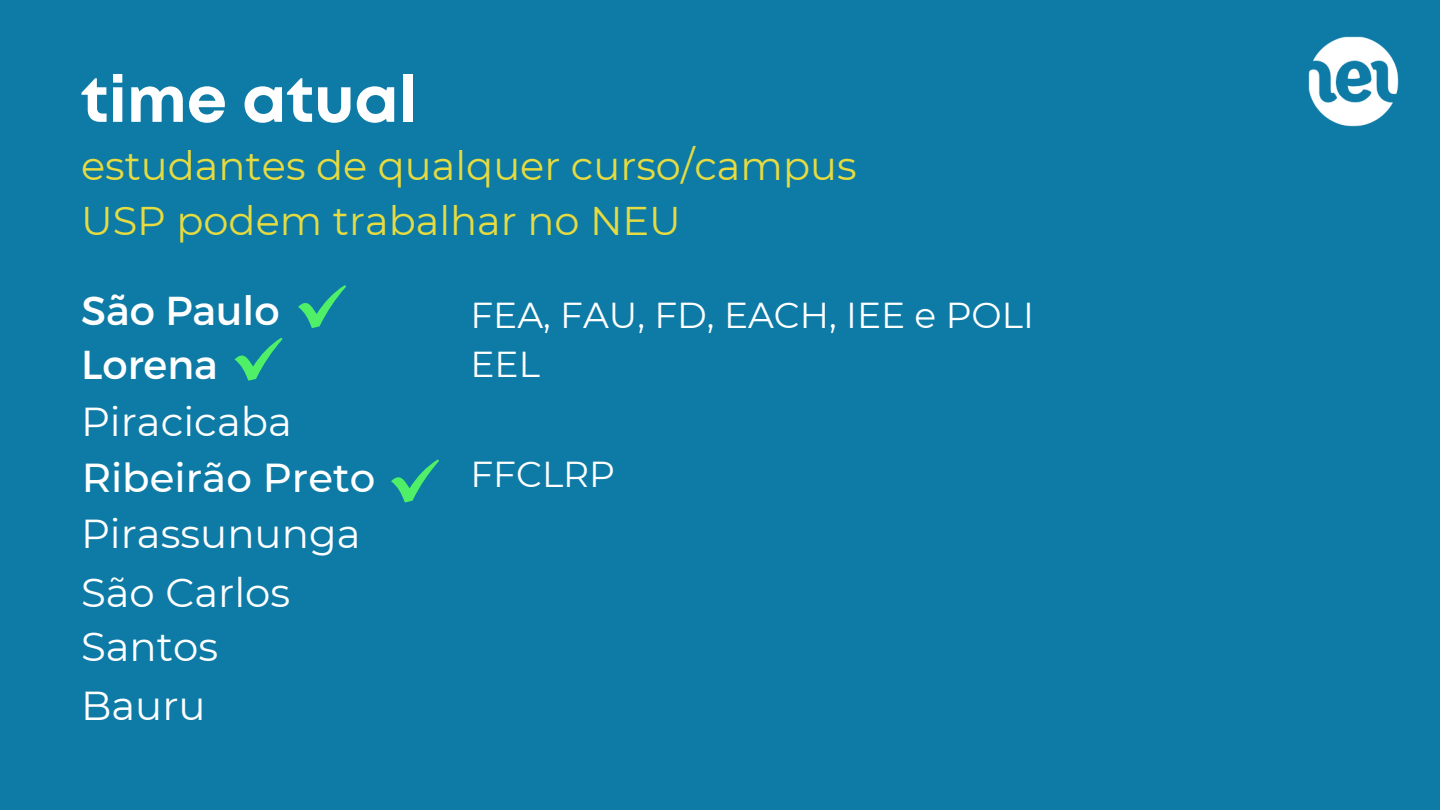
<style>
.page{position:relative;width:1440px;height:810px;background:#0d7ba6}
.page>*{position:absolute;margin:0;border:0;box-sizing:border-box;transform-origin:0 0}
.t1{font:700 64px "Mont";color:#fff}
.t2{font:40.3px/59.2px "Montserrat";color:#fff}
.t3{font:500 40.3px "Montserrat";color:#fff}
.t4{font:40px/55.5px "Montserrat";color:#e6db40}
.t5{font:36px "Montserrat";color:#fff}
</style>
<div class="page">
<svg style="left:235px;top:338px;width:47px;height:43px"></svg>
<svg style="left:298px;top:285px;width:48px;height:43px"></svg>
<img style="left:1308px;top:36px;width:91px;height:91px">
<svg style="left:391px;top:460px;width:48px;height:42px"></svg>
<h1 class="t1" style="left:81px;top:75px;width:337px">time atual</h1>
<p class="t4" style="left:81px;top:138px;width:777px">estudantes de qualquer curso/campus<br>USP podem trabalhar no NEU</p>
<p class="t2" style="left:81px;top:279px;width:200px">São Paulo</p>
<p class="t2" style="left:81px;top:333px;width:138px">Lorena</p>
<p class="t2" style="left:81px;top:392px;width:212px">Piracicaba</p>
<p class="t3" style="left:82px;top:453px;width:295px">Ribeirão Preto</p>
<p class="t2" style="left:81px;top:504px;width:281px">Pirassununga<br>São Carlos</p>
<p class="t2" style="left:81px;top:617px;width:139px">Santos</p>
<p class="t2" style="left:81px;top:676px;width:126px">Bauru</p>
<p class="t5" style="left:471px;top:293px;width:565px">FEA, FAU, FD, EACH, IEE e POLI</p>
<p class="t5" style="left:471px;top:342px;width:71px">EEL</p>
<p class="t5" style="left:471px;top:452px;width:146px">FFCLRP</p>
</div>
